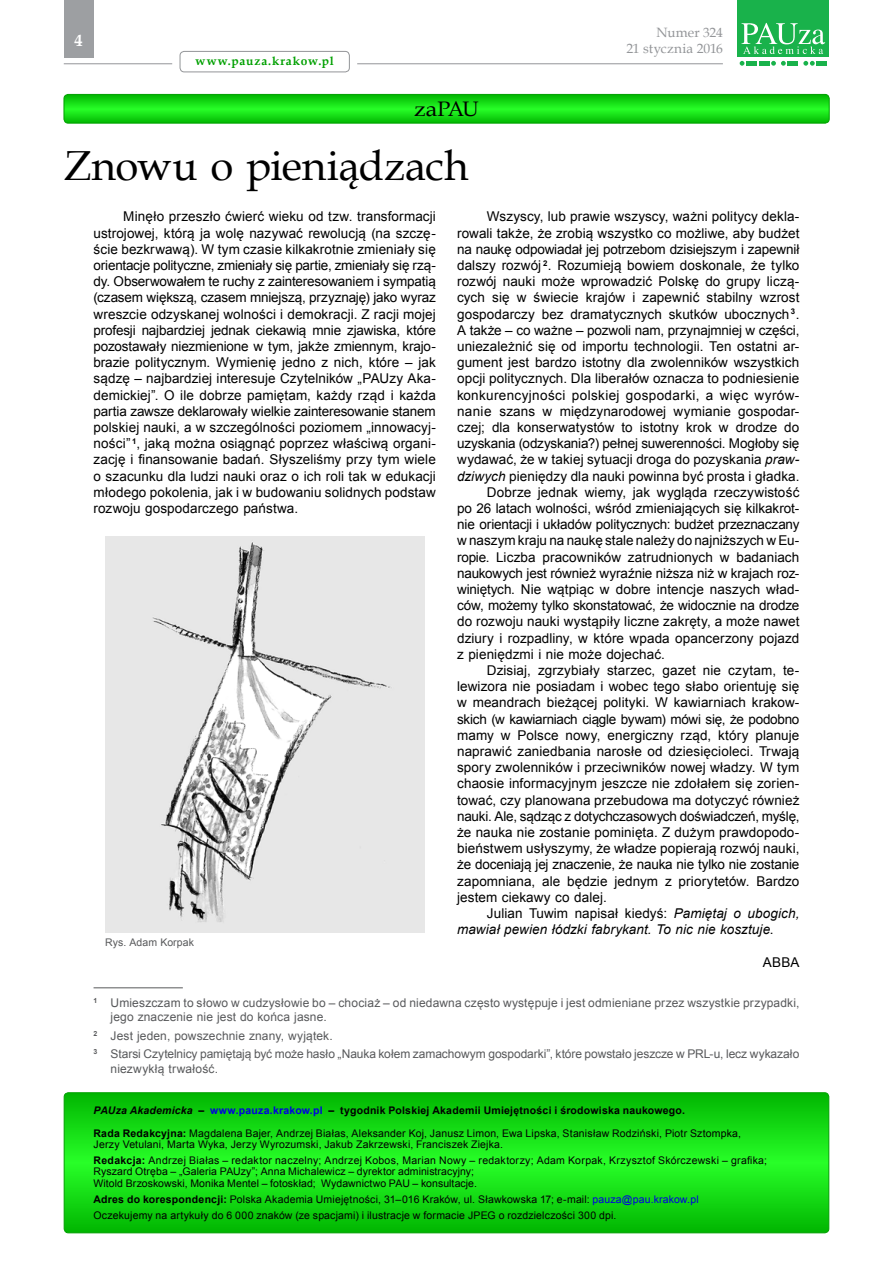
<style>
.page{position:relative;width:893px;height:1263px;background:#fff}
.page>*{position:absolute;margin:0;border:0;box-sizing:border-box;transform-origin:0 0}
.t1{font:42px "Book Antiqua";letter-spacing:-.005em;color:#000}
.t2{font:21px "Book Antiqua";letter-spacing:-.035em;color:#000;scale:1.1 1}
.t3{font:700 16.5px "Book Antiqua";color:#fff}
.t4{font:13.5px/16.2px "Arial";letter-spacing:.005em;color:#000;text-align:justify}
.t5{font:13.5px "Arial";letter-spacing:-.015em;color:#000}
.t6{font:13.5px "Arial";letter-spacing:-.02em;color:#000}
.t7{font:13.5px "Arial";letter-spacing:.03em;color:#000}
.t8{font:italic 13.5px "Arial";letter-spacing:.005em;color:#000}
.t9{font:13.5px/16.2px "Book Antiqua";color:#939598;text-align:right}
.t10{font:12px/14.4px "Arial";letter-spacing:.01em;color:#58595b}
.t11{font:700 12px "Book Antiqua";letter-spacing:.07em;color:#00a000}
.t12{font:10.5px/15.8px "Arial";letter-spacing:.015em;color:#000}
.t13{font:10.5px "Arial";letter-spacing:.005em;color:#58595b}
.s1{font-style:italic}
.s2{font-style:normal}
.s3{font-weight:700;font-style:italic}
.s4{font-weight:700}
.s5{font-weight:700;color:#0000e1}
.s6{color:#0000e1}
</style>
<div class="page">
<hr style="left:357px;top:63px;width:366px;height:1px;background:#939598">
<div style="left:64px;top:0;width:30px;height:57px;background:#9d9fa2"></div>
<div style="left:180px;top:51px;width:170px;height:21px;border:1px solid #939598;border-radius:4px"></div>
<svg style="left:740px;top:61px;width:4px;height:5px"></svg>
<svg style="left:771px;top:61px;width:15px;height:5px"></svg>
<svg style="left:803px;top:61px;width:12px;height:5px"></svg>
<div style="left:746px;top:61px;width:11px;height:5px;background:#19b24b"></div>
<div style="left:759px;top:61px;width:11px;height:5px;background:#19b24b"></div>
<div style="left:787px;top:61px;width:11px;height:5px;background:#19b24b"></div>
<div style="left:816px;top:61px;width:11px;height:5px;background:#19b24b"></div>
<div style="left:737px;top:0;width:92px;height:56px;background:#19b24b"></div>
<svg style="left:741px;top:23px;width:84px;height:31px"></svg>
<hr style="left:64px;top:63px;width:108px;height:1px;background:#939598">
<svg style="left:64px;top:1093px;width:765px;height:140px"></svg>
<div style="left:64px;top:1092px;width:765px;height:141px;border:1px solid #00a000;border-radius:4px"></div>
<svg style="left:64px;top:94px;width:765px;height:29px"></svg>
<div style="left:64px;top:94px;width:765px;height:29px;border:1px solid #00a000;border-radius:4px"></div>
<hr style="left:94px;top:987px;width:89px;height:1px;background:#58595b">
<img style="left:105px;top:537px;width:319px;height:395px">
<p class="t3" style="left:75px;top:30px;width:10px">4</p>
<p class="t11" style="left:196px;top:53px;width:140px">www.pauza.krakow.pl</p>
<h2 class="t2" style="left:414px;top:94px;width:60px">zaPAU</h2>
<h1 class="t1" style="left:64px;top:137px;width:406px">Znowu o pieniądzach</h1>
<p class="t9" style="left:626px;top:24px;width:98px">Numer 324<br>21 stycznia 2016</p>
<p class="t4" style="left:94px;top:208px;width:344px;text-indent:30px">Minęło przeszło ćwierć wieku od tzw. transformacji ustrojowej, którą ja wolę nazywać rewolucją (na szczę&shy;ście bezkrwawą). W tym czasie kilkakrotnie zmieniały się orientacje polityczne, zmieniały się partie, zmieniały się rzą&shy;dy. Obserwowałem te ruchy z zainteresowaniem i sympatią (czasem większą, czasem mniejszą, przyznaję) jako wyraz wreszcie odzyskanej wolności i demokracji. Z racji mojej profesji najbardziej jednak ciekawią mnie zjawiska, które pozostawały niezmienione w tym, jakże zmiennym, krajo&shy;brazie politycznym. Wymienię jedno z nich, które – jak sądzę – najbardziej interesuje Czytelników „PAUzy Aka&shy;demickiej”. O ile dobrze pamiętam, każdy rząd i każda partia zawsze deklarowały wielkie zainteresowanie stanem polskiej nauki, a w szczególności poziomem „innowacyj&shy;ności” <sup>1</sup>, jaką można osiągnąć poprzez właściwą organi&shy;zację i finansowanie badań. Słyszeliśmy przy tym wiele o szacunku dla ludzi nauki oraz o ich roli tak w edukacji młodego pokolenia, jak i w budowaniu solidnych podstaw rozwoju gospodarczego państwa.</p>
<p class="t4" style="left:487px;top:208px;width:314px">Wszyscy, lub prawie wszyscy, ważni politycy dekla-</p>
<p class="t4" style="left:457px;top:225px;width:344px">rowali także, że zrobią wszystko co możliwe, aby budżet</p>
<p class="t5" style="left:457px;top:240px;width:344px">na naukę odpowiadał jej potrzebom dzisiejszym i zapewnił</p>
<p class="t4" style="left:457px;top:257px;width:344px">dalszy rozwój <sup>2</sup>. Rozumieją bowiem doskonale, że tylko</p>
<p class="t4" style="left:457px;top:273px;width:344px">rozwój nauki może wprowadzić Polskę do grupy liczą-</p>
<p class="t4" style="left:457px;top:289px;width:344px">cych się w świecie krajów i zapewnić stabilny wzrost</p>
<p class="t4" style="left:457px;top:306px;width:344px">gospodarczy bez dramatycznych skutków ubocznych <sup>3</sup>.</p>
<p class="t4" style="left:457px;top:322px;width:344px">A także – co ważne – pozwoli nam, przynajmniej w części,</p>
<p class="t4" style="left:457px;top:338px;width:344px">uniezależnić się od importu technologii. Ten ostatni ar-</p>
<p class="t4" style="left:457px;top:354px;width:344px">gument jest bardzo istotny dla zwolenników wszystkich</p>
<p class="t4" style="left:457px;top:370px;width:344px">opcji politycznych. Dla liberałów oznacza to podniesienie</p>
<p class="t7" style="left:457px;top:386px;width:344px">konkurencyjności polskiej gospodarki, a więc wyrów-</p>
<p class="t4" style="left:457px;top:403px;width:344px">nanie szans w międzynarodowej wymianie gospodar-</p>
<p class="t4" style="left:457px;top:419px;width:344px">czej; dla konserwatystów to istotny krok w drodze do</p>
<p class="t5" style="left:457px;top:434px;width:344px">uzyskania (odzyskania?) pełnej suwerenności. Mogłoby się</p>
<p class="t4" style="left:457px;top:451px;width:344px">wydawać, że w takiej sytuacji droga do pozyskania <span class="s1">praw-</span></p>
<p class="t4" style="left:457px;top:468px;width:344px"><span class="s1">dziwych</span> pieniędzy dla nauki powinna być prosta i gładka.</p>
<p class="t4" style="left:487px;top:484px;width:314px">Dobrze jednak wiemy, jak wygląda rzeczywistość</p>
<p class="t4" style="left:457px;top:500px;width:344px">po 26 latach wolności, wśród zmieniających się kilkakrot-</p>
<p class="t5" style="left:457px;top:515px;width:344px">nie orientacji i układów politycznych: budżet przeznaczany</p>
<p class="t4" style="left:457px;top:532px;width:344px">w naszym kraju na naukę stale należy do najniższych w Eu-</p>
<p class="t4" style="left:457px;top:549px;width:344px">ropie. Liczba pracowników zatrudnionych w badaniach</p>
<p class="t4" style="left:457px;top:565px;width:344px">naukowych jest również wyraźnie niższa niż w krajach roz-</p>
<p class="t4" style="left:457px;top:581px;width:344px">winiętych. Nie wątpiąc w dobre intencje naszych wład-</p>
<p class="t5" style="left:457px;top:596px;width:344px">ców, możemy tylko skonstatować, że widocznie na drodze</p>
<p class="t4" style="left:457px;top:613px;width:344px">do rozwoju nauki wystąpiły liczne zakręty, a może nawet</p>
<p class="t4" style="left:457px;top:630px;width:344px">dziury i rozpadliny, w które wpada opancerzony pojazd</p>
<p class="t4" style="left:457px;top:646px;width:209px">z pieniędzmi i nie może dojechać.</p>
<p class="t4" style="left:487px;top:662px;width:314px">Dzisiaj, zgrzybiały starzec, gazet nie czytam, te-</p>
<p class="t4" style="left:457px;top:678px;width:344px">lewizora nie posiadam i wobec tego słabo orientuję się</p>
<p class="t4" style="left:457px;top:694px;width:344px">w meandrach bieżącej polityki. W kawiarniach krakow-</p>
<p class="t6" style="left:457px;top:710px;width:344px">skich (w kawiarniach ciągle bywam) mówi się, że podobno</p>
<p class="t4" style="left:457px;top:727px;width:344px">mamy w Polsce nowy, energiczny rząd, który planuje</p>
<p class="t4" style="left:457px;top:743px;width:344px">naprawić zaniedbania narosłe od dziesięcioleci. Trwają</p>
<p class="t4" style="left:457px;top:759px;width:344px">spory zwolenników i przeciwników nowej władzy. W tym</p>
<p class="t4" style="left:457px;top:775px;width:344px">chaosie informacyjnym jeszcze nie zdołałem się zorien-</p>
<p class="t4" style="left:457px;top:792px;width:344px">tować, czy planowana przebudowa ma dotyczyć również</p>
<p class="t5" style="left:457px;top:807px;width:344px">nauki. Ale, sądząc z dotychczasowych doświadczeń, myślę,</p>
<p class="t4" style="left:457px;top:824px;width:344px">że nauka nie zostanie pominięta. Z dużym prawdopodo-</p>
<p class="t4" style="left:457px;top:840px;width:344px">bieństwem usłyszymy, że władze popierają rozwój nauki,</p>
<p class="t5" style="left:457px;top:855px;width:344px">że doceniają jej znaczenie, że nauka nie tylko nie zostanie</p>
<p class="t4" style="left:457px;top:873px;width:344px">zapomniana, ale będzie jednym z priorytetów. Bardzo</p>
<p class="t4" style="left:457px;top:889px;width:151px">jestem ciekawy co dalej.</p>
<p class="t4" style="left:487px;top:905px;width:314px">Julian Tuwim napisał kiedyś: <span class="s1">Pamiętaj o ubogich,</span></p>
<p class="t8" style="left:457px;top:921px;width:318px">mawiał pewien łódzki fabrykant. To nic nie kosztuje<span class="s2">.</span></p>
<p class="t4" style="left:763px;top:954px;width:38px">ABBA</p>
<p class="t10" style="left:111px;top:995px;width:690px;text-indent:-17px"><sup>1</sup> Umieszczam to słowo w cudzysłowie bo – chociaż – od niedawna często występuje i jest odmieniane przez wszystkie przypadki, jego znaczenie nie jest do końca jasne.</p>
<p class="t10" style="left:94px;top:1026px;width:707px;line-height:18.6px"><sup>2</sup> Jest jeden, powszechnie znany, wyjątek.<br><sup>3</sup> Starsi Czytelnicy pamiętają być może hasło „Nauka kołem zamachowym gospodarki”, które powstało jeszcze w PRL-u, lecz wykazało</p>
<p class="t10" style="left:111px;top:1061px;width:109px">niezwykłą trwałość.</p>
<p class="t13" style="left:105px;top:935px;width:90px">Rys. Adam Korpak</p>
<p class="t12" style="left:94px;top:1099px;width:649px;line-height:22.2px"><span class="s3">PAUza Akademicka</span> <span class="s4">–</span> <span class="s5">www.pauza.krakow.pl</span> <span class="s4">– tygodnik Polskiej Akademii Umiejętności i środowiska naukowego.<br>Rada Redakcyjna:</span> Magdalena Bajer, Andrzej Białas, Aleksander Koj, Janusz Limon, Ewa Lipska, Stanisław Rodziński, Piotr Sztompka,</p>
<p class="t12" style="left:94px;top:1136px;width:675px">Jerzy Vetulani, Marta Wyka, Jerzy Wyrozumski, Jakub Zakrzewski, Franciszek Ziejka.<br><span class="s4">Redakcja:</span> Andrzej Białas – redaktor naczelny; Andrzej Kobos, Marian Nowy – redaktorzy; Adam Korpak, Krzysztof Skórczewski – grafika;</p>
<p class="t12" style="left:94px;top:1166px;width:385px;line-height:11.6px">Ryszard Otręba – „Galeria PAUzy”; Anna Michalewicz – dyrektor administracyjny;<br>Witold Brzoskowski, Monika Mentel – fotoskład; Wydawnictwo PAU – konsultacje.</p>
<p class="t12" style="left:94px;top:1191px;width:607px"><span class="s4">Adres do korespondencji:</span> Polska Akademia Umiejętności, 31–016 Kraków, ul. Sławkowska 17; e-mail: <span class="s6">pauza@pau.krakow.pl<br></span>Oczekujemy na artykuły do 6 000 znaków (ze spacjami) i ilustracje w formacie JPEG o rozdzielczości 300 dpi.</p>
</div>
